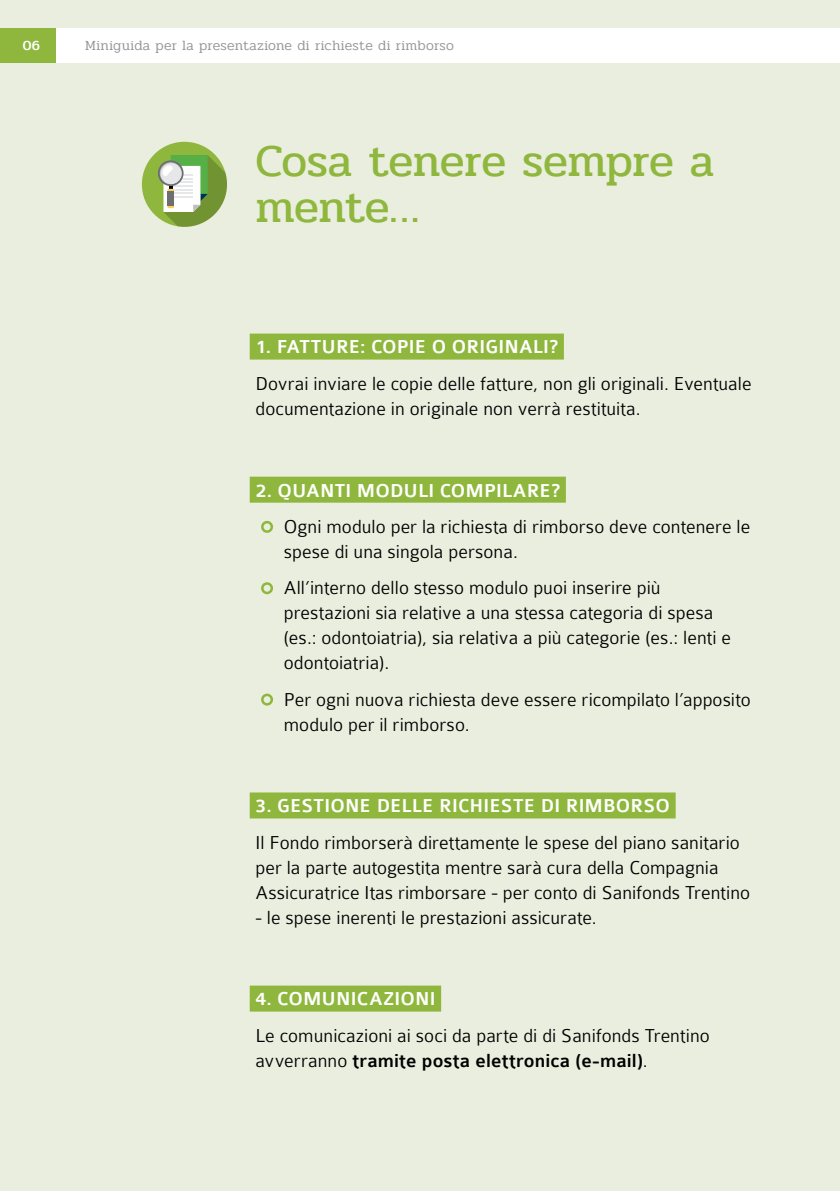
<style>
.page{position:relative;width:840px;height:1191px;background:#fff}
.page>*{position:absolute;margin:0;border:0;box-sizing:border-box;transform-origin:0 0}
.t1{font:46px/46px "Pridi";letter-spacing:-.01em;color:#8fb73e}
.t2{font:300 20px/25px "Colaborate";letter-spacing:.005em;color:#000}
.t3{font:500 20px "Colaborate";letter-spacing:.005em;color:#fff}
.t4{font:300 14px "Pridi";letter-spacing:.02em;color:#939598}
.t5{font:500 14px "Pridi";color:#fff}
.s1{font-weight:500}
</style>
<div class="page">
<div style="left:0;top:0;width:839px;height:1191px;background:#eaeedf"></div>
<div style="left:0;top:28px;width:57px;height:34px;background:#8fb73e"></div>
<div style="left:57px;top:28px;width:782px;height:34px;background:#fff"></div>
<div style="left:249px;top:333px;width:314px;height:26px;background:#8fb73e"></div>
<div style="left:249px;top:476px;width:316px;height:26px;background:#8fb73e"></div>
<div style="left:249px;top:792px;width:426px;height:26px;background:#8fb73e"></div>
<div style="left:249px;top:985px;width:192px;height:26px;background:#8fb73e"></div>
<div style="left:261px;top:521px;width:12px;height:12px;border:2px solid #8fb73e;border-radius:50%"></div>
<div style="left:261px;top:582px;width:12px;height:12px;border:2px solid #8fb73e;border-radius:50%"></div>
<div style="left:261px;top:693px;width:12px;height:12px;border:2px solid #8fb73e;border-radius:50%"></div>
<div style="left:142px;top:142px;width:85px;height:85px;background:#8fb73e;border-radius:50%"></div>
<svg style="left:158px;top:160px;width:25px;height:26px"></svg>
<svg style="left:160px;top:155px;width:67px;height:72px"></svg>
<p class="t5" style="left:23px;top:35px;width:18px">06</p>
<p class="t4" style="left:85px;top:36px;width:370px">Miniguida per la presentazione di richieste di rimborso</p>
<h1 class="t1" style="left:255px;top:139px;width:460px">Cosa tenere sempre a mente…</h1>
<p class="t3" style="left:255px;top:337px;width:304px">1. FATTURE: COPIE O ORIGINALI?</p>
<p class="t2" style="left:255px;top:371px;width:497px">Dovrai inviare le copie delle fatture, non gli originali. Eventuale documentazione in originale non verrà restituita.</p>
<p class="t3" style="left:255px;top:480px;width:306px">2. QUANTI MODULI COMPILARE?</p>
<p class="t2" style="left:283px;top:514px;width:468px">Ogni modulo per la richiesta di rimborso deve contenere le spese di una singola persona.</p>
<p class="t2" style="left:283px;top:575px;width:448px">All’interno dello stesso modulo puoi inserire più prestazioni sia relative a una stessa categoria di spesa (es.: odontoiatria), sia relativa a più categorie (es.: lenti e odontoiatria).</p>
<p class="t2" style="left:283px;top:687px;width:468px">Per ogni nuova richiesta deve essere ricompilato l’apposito modulo per il rimborso.</p>
<p class="t3" style="left:255px;top:795px;width:416px">3. GESTIONE DELLE RICHIESTE DI RIMBORSO</p>
<p class="t2" style="left:255px;top:830px;width:496px">Il Fondo rimborserà direttamente le spese del piano sanitario per la parte autogestita mentre sarà cura della Compagnia<br>Assicuratrice Itas rimborsare - per conto di Sanifonds Trentino</p>
<p class="t2" style="left:255px;top:905px;width:342px">- le spese inerenti le prestazioni assicurate.</p>
<p class="t3" style="left:255px;top:988px;width:181px">4. COMUNICAZIONI</p>
<p class="t2" style="left:255px;top:1023px;width:455px">Le comunicazioni ai soci da parte di di Sanifonds Trentino avverranno <span class="s1">tramite posta elettronica (e-mail)</span>.</p>
</div>
